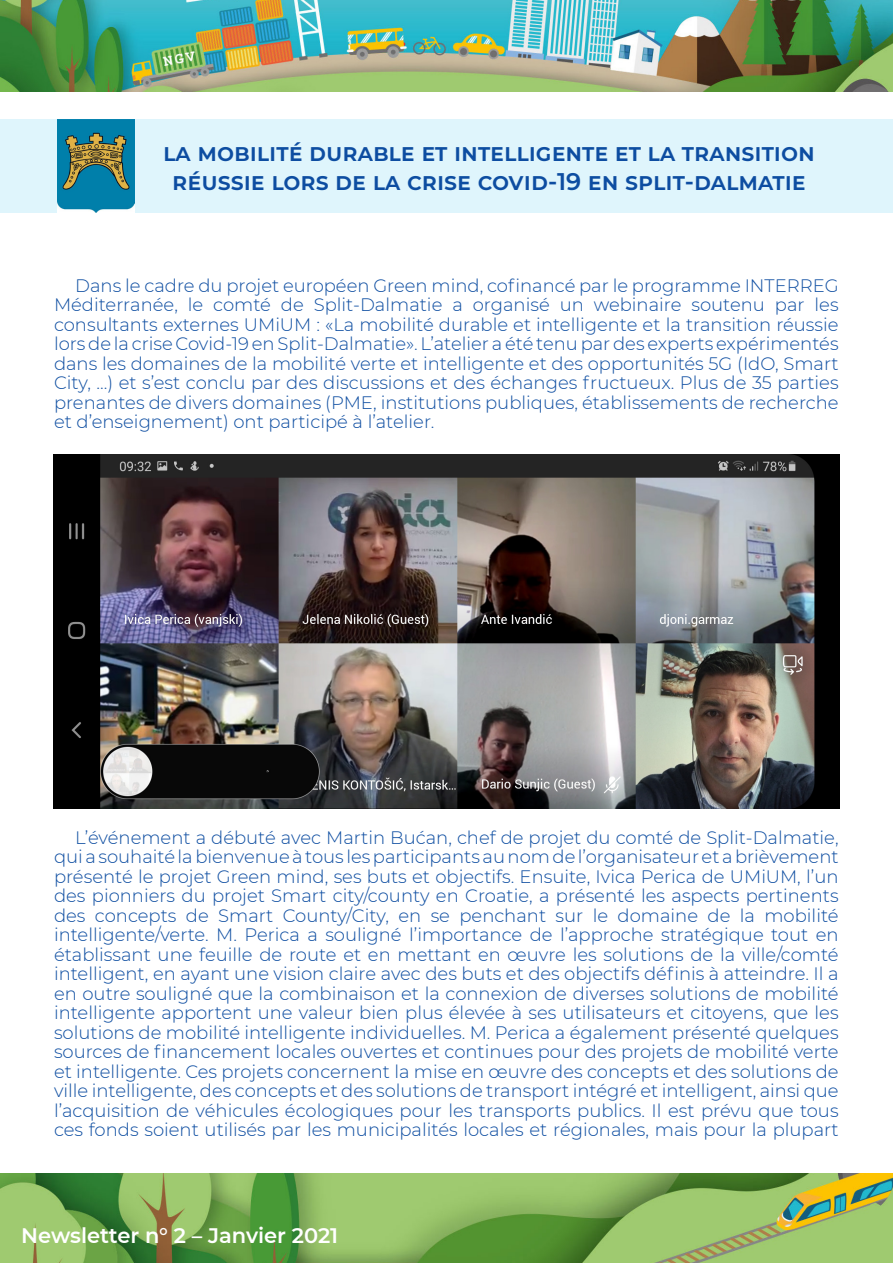
<style>
.page{position:relative;width:893px;height:1263px;background:#fff}
.page>*{position:absolute;margin:0;border:0;box-sizing:border-box;transform-origin:0 0}
.Titre_1{font:600 24px/28.8px "Montserrat";letter-spacing:.085em;color:#0d4da1}
.Titre_1-2{font:600 24px "Montserrat";letter-spacing:.005em;color:#0d4da1}
.Titre_2{font:600 21px "Montserrat";color:#fff}
.Paragraphe_1{font:300 18px/19.5px "Montserrat";color:#0d4da1;text-align:justify}
</style>
<div class="page">
<div style="left:0;top:119px;width:893px;height:93px;background:#dff5fc"></div>
<img style="left:0;top:0;width:893px;height:92px">
<img style="left:0;top:1173px;width:893px;height:90px">
<img style="left:57px;top:119px;width:78px;height:93px">
<img style="left:53px;top:455px;width:787px;height:354px">
<p class="Titre_1-2" style="left:163px;top:135px;width:354px">LA MOBILITÉ DURABLE ET I NTELLIG</p>
<p class="Titre_1" style="left:172px;top:137px;width:644px;text-indent:379px">ENTE ET LA TRANSITI ON<br>RÉUSSI E LORS DE LA CRISE COVI D-19 EN SPLIT-DALMATI E</p>
<p class="Paragraphe_1" style="left:54px;top:275px;width:786px;text-indent:21px">Dans le cadre du projet européen Green mind, cofinancé par le programme INTERREG Méditerranée, le comté de Split-Dalmatie a organisé un webinaire soutenu par les consultants externes UMiUM : «La mobilité durable et intelligente et la transition réussie lors de la crise Covid-19 en Split-Dalmatie». L’atelier a été tenu par des experts expérimentés dans les domaines de la mobilité verte et intelligente et des opportunités 5G (IdO, Smart City, …) et s’est conclu par des discussions et des échanges fructueux. Plus de 35 parties prenantes de divers domaines (PME, institutions publiques, établissements de recherche et d’enseignement) ont participé à l’atelier.</p>
<p class="Paragraphe_1" style="left:54px;top:827px;width:786px;text-indent:21px">L’événement a débuté avec Martin Bućan, chef de projet du comté de Split-Dalmatie, qui a souhaité la bienvenue à tous les participants au nom de l’organisateur et a brièvement présenté le projet Green mind, ses buts et objectifs. Ensuite, Ivica Perica de UMiUM, l’un des pionniers du projet Smart city/county en Croatie, a présenté les aspects pertinents des concepts de Smart County/City, en se penchant sur le domaine de la mobilité intelligente/verte. M. Perica a souligné l’importance de l’approche stratégique tout en établissant une feuille de route et en mettant en œuvre les solutions de la ville/comté intelligent, en ayant une vision claire avec des buts et des objectifs définis à atteindre. Il a en outre souligné que la combinaison et la connexion de diverses solutions de mobilité intelligente apportent une valeur bien plus élevée à ses utilisateurs et citoyens, que les solutions de mobilité intelligente individuelles. M. Perica a également présenté quelques sources de financement locales ouvertes et continues pour des projets de mobilité verte et intelligente. Ces projets concernent la mise en œuvre des concepts et des solutions de ville intelligente, des concepts et des solutions de transport intégré et intelligent, ainsi que l’acquisition de véhicules écologiques pour les transports publics. Il est prévu que tous ces fonds soient utilisés par les municipalités locales et régionales, mais pour la plupart</p>
<p class="Titre_2" style="left:21px;top:1220px;width:319px">NEWSLETTER N° 2 – JANVIER 2021</p>
</div>
